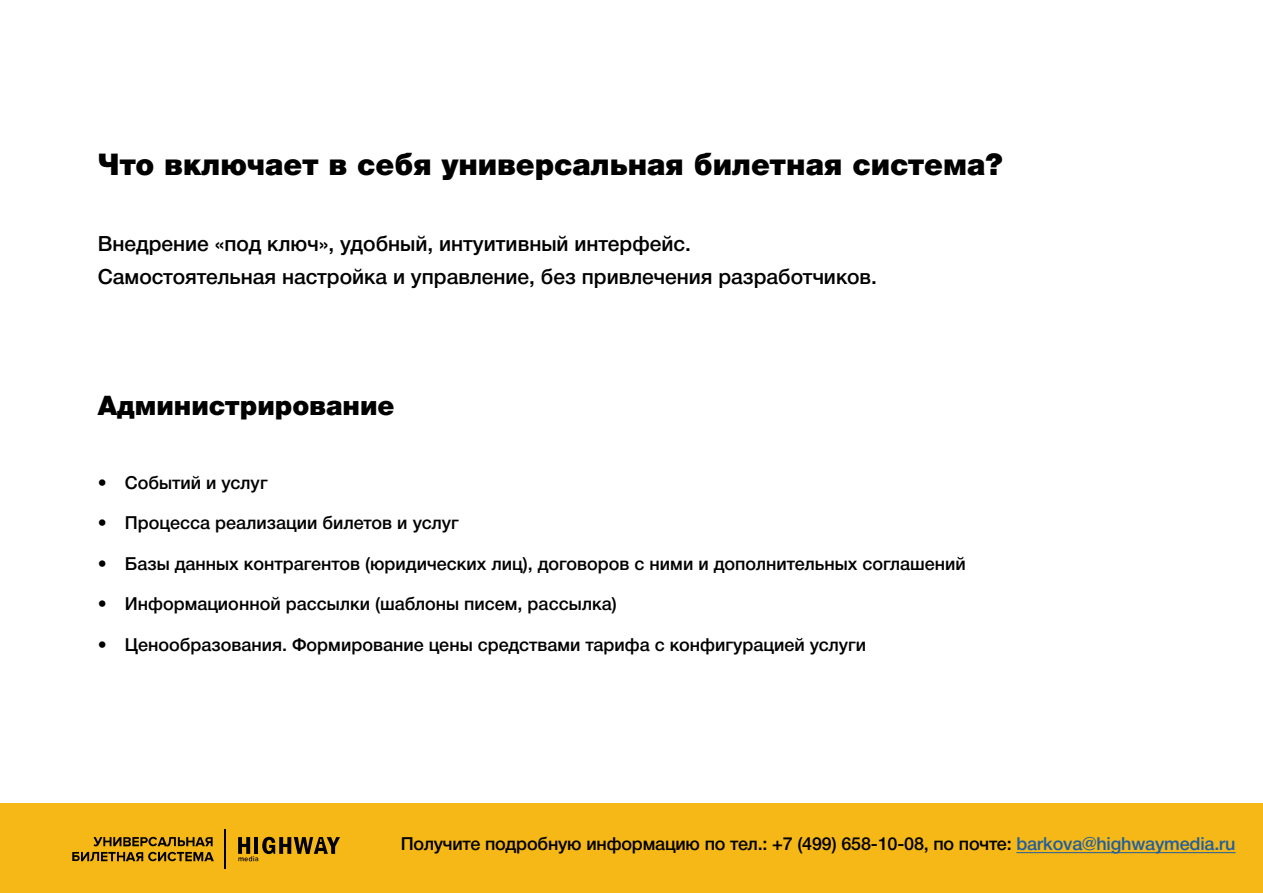
<style>
.page{position:relative;width:1263px;height:893px;background:#fff}
.page>*{position:absolute;margin:0;border:0;box-sizing:border-box;transform-origin:0 0}
.t1{font:900 30px "Helvetica Neue Cyr";color:#000}
.t2{font:900 27px "Helvetica Neue Cyr";color:#000}
.t3{font:500 21px/33px "Helvetica Neue Cyr";color:#000}
.t4{font:500 18px "Helvetica Neue Cyr";color:#000}
.s1{color:#215e9e}
</style>
<div class="page">
<div style="left:0;top:804px;width:1263px;height:89px;background:#f5b817"></div>
<hr style="left:1016px;top:852px;width:219px;height:1px;background:#215e9e">
<svg style="left:94px;top:837px;width:119px;height:9px"></svg>
<svg style="left:72px;top:852px;width:142px;height:9px"></svg>
<svg style="left:238px;top:837px;width:102px;height:24px"></svg>
<hr style="left:224px;top:829px;width:1px;height:39px;background:#000">
<h1 class="t1" style="left:98px;top:147px;width:906px">Что включает в себя универсальная билетная система?</h1>
<p class="t3" style="left:98px;top:227px;width:781px">Внедрение «под ключ», удобный, интуитивный интерфейс.<br>Самостоятельная настройка и управление, без привлечения разработчиков.</p>
<h2 class="t2" style="left:98px;top:390px;width:298px">Администрирование</h2>
<p class="t4" style="left:98px;top:472px;width:171px">• Событий и услуг</p>
<p class="t4" style="left:98px;top:513px;width:362px">• Процесса реализации билетов и услуг</p>
<p class="t4" style="left:98px;top:553px;width:869px">• Базы данных контрагентов (юридических лиц), договоров с ними и дополнительных соглашений</p>
<p class="t4" style="left:98px;top:594px;width:520px">• Информационной рассылки (шаблоны писем, рассылка)</p>
<p class="t4" style="left:98px;top:634px;width:770px">• Ценообразования. Формирование цены средствами тарифа с конфигурацией услуги</p>
<p class="t4" style="left:401px;top:833px;width:836px">Получите подробную информацию по тел.: +7 (499) 658-10-08, по почте: <span class="s1">barkova@highwaymedia.ru</span></p>
</div>
